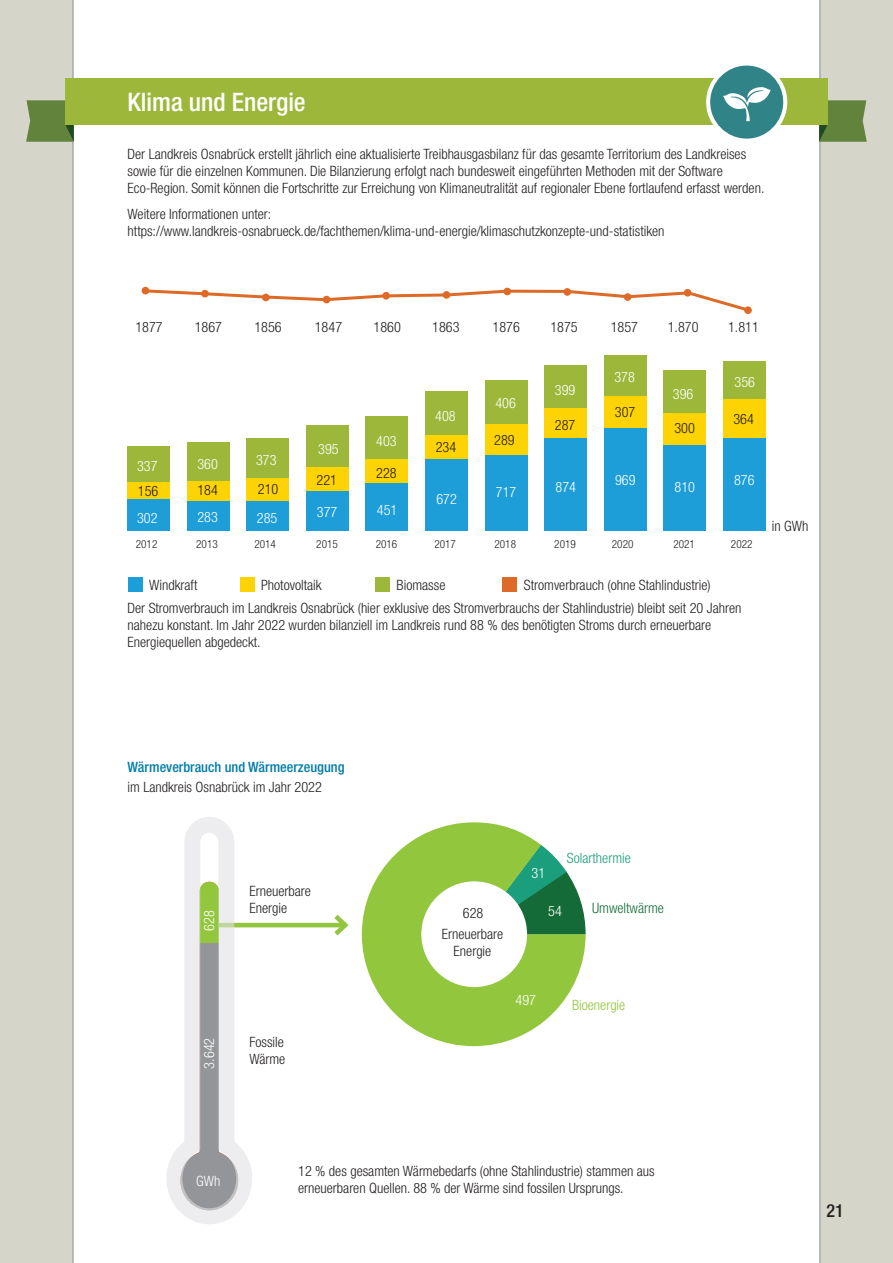
<style>
.page{position:relative;width:893px;height:1263px;background:#fff}
.page>*{position:absolute;margin:0;border:0;box-sizing:border-box;transform-origin:0 0}
.t1{font:500 condensed 25.5px "Helvetica Neue LT Std";color:#fff}
.t2{font:500 condensed 18px "Helvetica Neue LT Std";color:#231f20}
.t3{font:300 condensed 14.25px/17.1px "Helvetica Neue LT Std";color:#231f20}
.t4{font:300 condensed 14.25px "Helvetica Neue LT Std";color:#fff}
.t5{font:500 condensed 14.25px "Helvetica Neue LT Std";color:#007ca9}
.t6{font:300 condensed 14.25px "Helvetica Neue LT Std";color:#1b9e7b}
.t7{font:300 condensed 14.25px "Helvetica Neue LT Std";color:#156b37}
.t8{font:300 condensed 14.25px "Helvetica Neue LT Std";color:#92c73d}
.t9{font:300 condensed 11.25px "Helvetica Neue LT Std";color:#231f20}
</style>
<div class="page">
<div style="left:0;top:0;width:72px;height:1263px;background:#d6d5ca"></div>
<div style="left:821px;top:0;width:72px;height:1263px;background:#d6d5ca"></div>
<hr style="left:72px;top:0;width:2px;height:1263px;background:#a4abae">
<hr style="left:819px;top:0;width:2px;height:1263px;background:#a4abae">
<svg style="left:26px;top:100px;width:48px;height:42px;background:#668644"></svg>
<svg style="left:819px;top:100px;width:48px;height:42px;background:#668644"></svg>
<div style="left:65px;top:79px;width:426px;height:46px;background:#9db73b"></div>
<div style="left:402px;top:79px;width:426px;height:46px;background:#9db73b"></div>
<div style="left:708px;top:64px;width:77px;height:77px;background:#308487;border-radius:50%"></div>
<div style="left:706px;top:62px;width:81px;height:81px;border:4px solid #fff;border-radius:50%"></div>
<svg style="left:723px;top:87px;width:48px;height:34px"></svg>
<div style="left:142px;top:287px;width:7px;height:7px;background:#de6a27;border-radius:50%"></div>
<svg style="left:141px;top:288px;width:611px;height:26px"></svg>
<div style="left:503px;top:577px;width:14px;height:15px;background:#de6a27"></div>
<div style="left:375px;top:577px;width:15px;height:15px;background:#9db73b"></div>
<div style="left:240px;top:577px;width:14px;height:15px;background:#fed304"></div>
<div style="left:128px;top:577px;width:15px;height:15px;background:#1d9ed9"></div>
<div style="left:604px;top:428px;width:42px;height:103px;background:#1d9ed9"></div>
<div style="left:604px;top:395px;width:42px;height:33px;background:#fed304"></div>
<div style="left:604px;top:355px;width:42px;height:40px;background:#9db73b"></div>
<div style="left:544px;top:438px;width:43px;height:93px;background:#1d9ed9"></div>
<div style="left:544px;top:407px;width:43px;height:31px;background:#fed304"></div>
<div style="left:544px;top:365px;width:43px;height:42px;background:#9db73b"></div>
<div style="left:723px;top:438px;width:42px;height:93px;background:#1d9ed9"></div>
<div style="left:723px;top:399px;width:42px;height:39px;background:#fed304"></div>
<div style="left:723px;top:361px;width:42px;height:38px;background:#9db73b"></div>
<div style="left:663px;top:445px;width:43px;height:86px;background:#1d9ed9"></div>
<div style="left:663px;top:413px;width:43px;height:32px;background:#fed304"></div>
<div style="left:663px;top:371px;width:43px;height:42px;background:#9db73b"></div>
<div style="left:485px;top:454px;width:42px;height:77px;background:#1d9ed9"></div>
<div style="left:485px;top:424px;width:42px;height:30px;background:#fed304"></div>
<div style="left:485px;top:381px;width:42px;height:43px;background:#9db73b"></div>
<div style="left:425px;top:459px;width:43px;height:72px;background:#1d9ed9"></div>
<div style="left:425px;top:434px;width:43px;height:25px;background:#fed304"></div>
<div style="left:425px;top:391px;width:43px;height:43px;background:#9db73b"></div>
<div style="left:366px;top:483px;width:42px;height:48px;background:#1d9ed9"></div>
<div style="left:366px;top:459px;width:42px;height:24px;background:#fed304"></div>
<div style="left:366px;top:416px;width:42px;height:43px;background:#9db73b"></div>
<div style="left:306px;top:491px;width:43px;height:40px;background:#1d9ed9"></div>
<div style="left:306px;top:467px;width:43px;height:24px;background:#fed304"></div>
<div style="left:306px;top:425px;width:43px;height:42px;background:#9db73b"></div>
<div style="left:128px;top:499px;width:42px;height:32px;background:#1d9ed9"></div>
<div style="left:128px;top:482px;width:42px;height:17px;background:#fed304"></div>
<div style="left:128px;top:446px;width:42px;height:36px;background:#9db73b"></div>
<div style="left:187px;top:501px;width:43px;height:30px;background:#1d9ed9"></div>
<div style="left:187px;top:481px;width:43px;height:20px;background:#fed304"></div>
<div style="left:187px;top:443px;width:43px;height:38px;background:#9db73b"></div>
<div style="left:247px;top:500px;width:42px;height:31px;background:#1d9ed9"></div>
<div style="left:247px;top:478px;width:42px;height:22px;background:#fed304"></div>
<div style="left:247px;top:438px;width:42px;height:40px;background:#9db73b"></div>
<svg style="left:362px;top:822px;width:224px;height:224px;fill:#92c73d"></svg>
<hr style="left:217px;top:923px;width:128px;height:4px;background:#92c73d">
<svg style="left:329px;top:915px;width:20px;height:21px"></svg>
<div style="left:421px;top:881px;width:106px;height:106px;background:#fff;border-radius:50%"></div>
<svg style="left:166px;top:817px;width:94px;height:407px"></svg>
<h1 class="t1" style="left:128px;top:86px;width:180px">Klima und Energie</h1>
<p class="t3" style="left:128px;top:145px;width:638px">Der Landkreis Osnabrück erstellt jährlich eine aktualisierte Treibhausgasbilanz für das gesamte Territorium des Landkreises sowie für die einzelnen Kommunen. Die Bilanzierung erfolgt nach bundesweit eingeführten Methoden mit der Software<br>Eco-Region. Somit können die Fortschritte zur Erreichung von Klimaneutralität auf regionaler Ebene fortlaufend erfasst werden.</p>
<p class="t3" style="left:128px;top:205px;width:538px">Weitere Informationen unter: https://www.landkreis-osnabrueck.de/fachthemen/klima-und-energie/klimaschutzkonzepte-und-statistiken</p>
<p class="t3" style="left:135px;top:318px;width:29px">1877</p>
<p class="t3" style="left:195px;top:318px;width:29px">1867</p>
<p class="t3" style="left:254px;top:318px;width:29px">1856</p>
<p class="t3" style="left:315px;top:318px;width:29px">1847</p>
<p class="t3" style="left:373px;top:318px;width:29px">1860</p>
<p class="t3" style="left:432px;top:318px;width:29px">1863</p>
<p class="t3" style="left:493px;top:318px;width:29px">1876</p>
<p class="t3" style="left:550px;top:318px;width:29px">1875</p>
<p class="t3" style="left:611px;top:318px;width:29px">1857</p>
<p class="t3" style="left:668px;top:318px;width:32px">1.870</p>
<p class="t3" style="left:728px;top:318px;width:32px">1.811</p>
<p class="t4" style="left:137px;top:457px;width:22px">337</p>
<p class="t3" style="left:138px;top:482px;width:22px">156</p>
<p class="t4" style="left:137px;top:510px;width:22px">302</p>
<p class="t4" style="left:197px;top:455px;width:22px">360</p>
<p class="t3" style="left:197px;top:481px;width:22px">184</p>
<p class="t4" style="left:197px;top:508px;width:22px">283</p>
<p class="t4" style="left:256px;top:452px;width:22px">373</p>
<p class="t3" style="left:258px;top:480px;width:22px">210</p>
<p class="t4" style="left:257px;top:510px;width:22px">285</p>
<p class="t4" style="left:318px;top:440px;width:22px">395</p>
<p class="t3" style="left:316px;top:472px;width:22px">221</p>
<p class="t4" style="left:317px;top:503px;width:22px">377</p>
<p class="t4" style="left:376px;top:433px;width:22px">403</p>
<p class="t3" style="left:376px;top:464px;width:22px">228</p>
<p class="t4" style="left:377px;top:501px;width:22px">451</p>
<p class="t4" style="left:435px;top:408px;width:22px">408</p>
<p class="t3" style="left:436px;top:439px;width:22px">234</p>
<p class="t4" style="left:436px;top:490px;width:22px">672</p>
<p class="t4" style="left:495px;top:395px;width:22px">406</p>
<p class="t3" style="left:494px;top:431px;width:22px">289</p>
<p class="t4" style="left:496px;top:484px;width:22px">717</p>
<p class="t4" style="left:555px;top:382px;width:22px">399</p>
<p class="t3" style="left:555px;top:416px;width:22px">287</p>
<p class="t4" style="left:555px;top:478px;width:22px">874</p>
<p class="t4" style="left:614px;top:369px;width:22px">378</p>
<p class="t3" style="left:615px;top:404px;width:22px">307</p>
<p class="t4" style="left:615px;top:471px;width:22px">969</p>
<p class="t4" style="left:673px;top:385px;width:22px">396</p>
<p class="t3" style="left:674px;top:420px;width:22px">300</p>
<p class="t4" style="left:674px;top:478px;width:22px">810</p>
<p class="t4" style="left:734px;top:374px;width:22px">356</p>
<p class="t3" style="left:733px;top:411px;width:22px">364</p>
<p class="t4" style="left:734px;top:471px;width:22px">876</p>
<p class="t9" style="left:136px;top:537px;width:23px">2012</p>
<p class="t9" style="left:196px;top:537px;width:23px">2013</p>
<p class="t9" style="left:254px;top:537px;width:23px">2014</p>
<p class="t9" style="left:316px;top:537px;width:23px">2015</p>
<p class="t9" style="left:376px;top:537px;width:23px">2016</p>
<p class="t9" style="left:434px;top:537px;width:23px">2017</p>
<p class="t9" style="left:494px;top:537px;width:23px">2018</p>
<p class="t9" style="left:554px;top:537px;width:23px">2019</p>
<p class="t9" style="left:612px;top:537px;width:23px">2020</p>
<p class="t9" style="left:673px;top:537px;width:23px">2021</p>
<p class="t9" style="left:731px;top:537px;width:23px">2022</p>
<p class="t3" style="left:149px;top:576px;width:50px">Windkraft</p>
<p class="t3" style="left:261px;top:576px;width:62px">Photovoltaik</p>
<p class="t3" style="left:397px;top:576px;width:50px">Biomasse</p>
<p class="t3" style="left:128px;top:573px;width:615px;line-height:23.2px;text-indent:396px">Stromverbrauch (ohne Stahlindustrie)<br>Der Stromverbrauch im Landkreis Osnabrück (hier exklusive des Stromverbrauchs der Stahlindustrie) bleibt seit 20 Jahren</p>
<p class="t3" style="left:128px;top:616px;width:585px">nahezu konstant. Im Jahr 2022 wurden bilanziell im Landkreis rund 88 % des benötigten Stroms durch erneuerbare<br>Energiequellen abgedeckt.</p>
<p class="t3" style="left:772px;top:517px;width:38px">in GWh</p>
<p class="t5" style="left:128px;top:759px;width:219px">Wärmeverbrauch und Wärmeerzeugung</p>
<p class="t3" style="left:128px;top:778px;width:196px">im Landkreis Osnabrück im Jahr 2022</p>
<p class="t4" style="left:201px;top:931px;width:22px;rotate:-90deg">628</p>
<p class="t3" style="left:249px;top:882px;width:63px">Erneuerbare<br>Energie</p>
<p class="t4" style="left:201px;top:1068px;width:32px;rotate:-90deg">3.642</p>
<p class="t3" style="left:249px;top:1033px;width:37px">Fossile<br>Wärme</p>
<p class="t3" style="left:442px;top:902px;width:63px;line-height:21.5px;text-align:center">628<br>Erneuerbare</p>
<p class="t3" style="left:454px;top:942px;width:39px">Energie</p>
<p class="t4" style="left:532px;top:864px;width:15px">31</p>
<p class="t6" style="left:567px;top:849px;width:65px">Solarthermie</p>
<p class="t4" style="left:548px;top:902px;width:15px">54</p>
<p class="t7" style="left:592px;top:899px;width:73px">Umweltwärme</p>
<p class="t4" style="left:516px;top:992px;width:22px">497</p>
<p class="t8" style="left:572px;top:997px;width:55px">Bioenergie</p>
<p class="t4" style="left:196px;top:1173px;width:26px">GWh</p>
<p class="t3" style="left:298px;top:1162px;width:358px">12 % des gesamten Wärmebedarfs (ohne Stahlindustrie) stammen aus erneuerbaren Quellen. 88 % der Wärme sind fossilen Ursprungs.</p>
<p class="t2" style="left:827px;top:1200px;width:19px">21</p>
</div>
